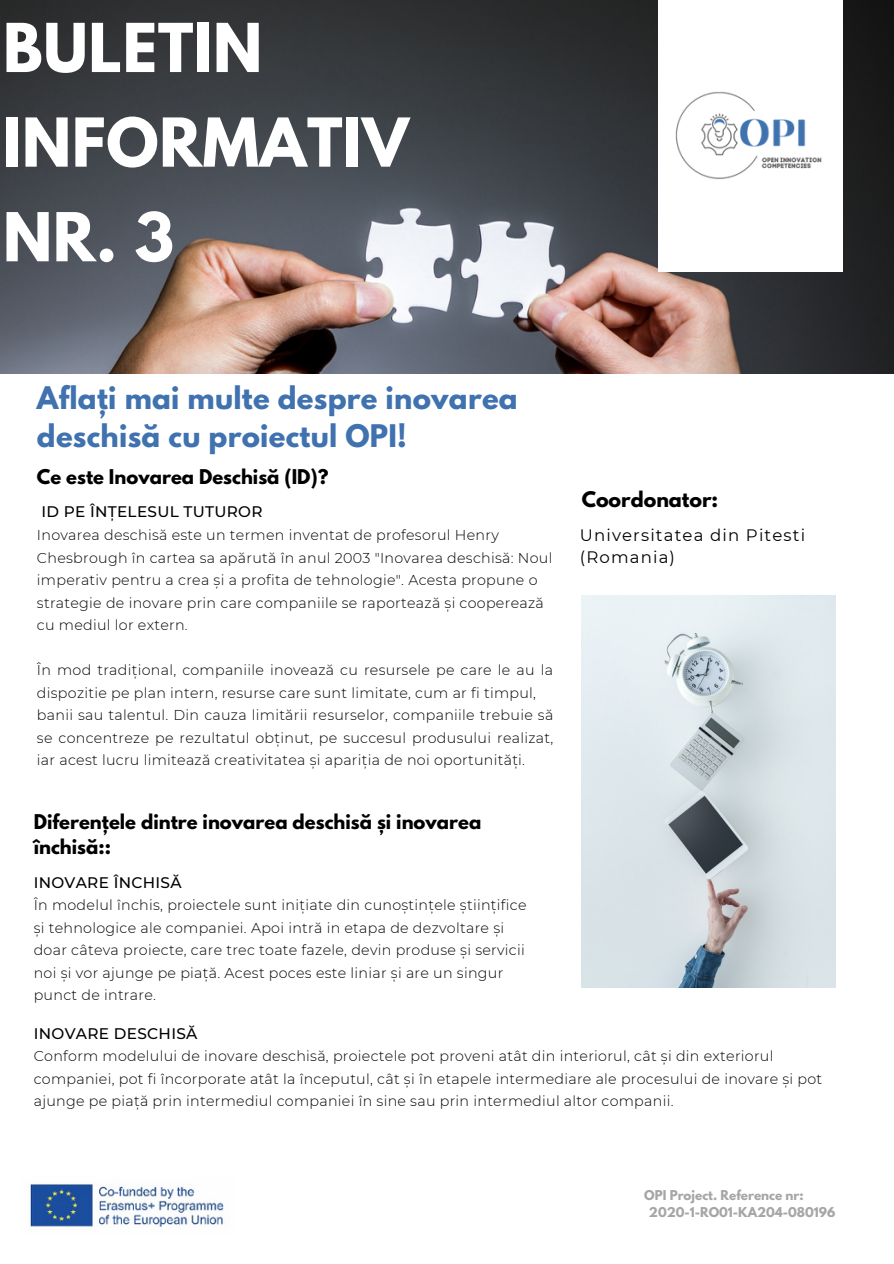
<style>
.page{position:relative;width:894px;height:1264px;background:#fff}
.page>*{position:absolute;margin:0;border:0;box-sizing:border-box;transform-origin:0 0}
.t1{font:700 59.7px/94.7px "League Spartan";letter-spacing:.01em;color:#fff}
.t2{font:700 27.6px/38.2px "League Spartan";letter-spacing:.01em;color:#3f72af}
.t3{font:700 19.05px "League Spartan";color:#000}
.t4{font:700 18px "League Spartan";color:#000}
.t5{font:16.5px/22.5px "Montserrat";letter-spacing:.07em;color:#000}
.t6{font:500 15.3px "Montserrat";letter-spacing:.02em;color:#000}
.t7{font:300 14.25px/22.5px "Montserrat";letter-spacing:.02em;color:#000}
.t8{font:700 12px "League Spartan";color:#a6a6a6}
</style>
<div class="page">
<img style="left:0;top:0;width:893px;height:374px">
<div style="left:658px;top:0;width:183px;height:271px;background:#fff"></div>
<img style="left:581px;top:595px;width:254px;height:392px">
<img style="left:675px;top:91px;width:147px;height:88px">
<img style="left:30px;top:1184px;width:194px;height:43px">
<p class="t1" style="left:3px;top:8px;width:407px">BULETIN<br>INFORMATIV<br>NR. 3</p>
<p class="t2" style="left:37px;top:382px;width:482px">Aflați mai multe despre inovarea deschisă cu proiectul OPI!</p>
<p class="t4" style="left:37px;top:468px;width:293px">Ce este Inovarea Deschisă (ID)?</p>
<p class="t6" style="left:41px;top:502px;width:223px">ID PE ÎNȚELESUL TUTUROR</p>
<p class="t7" style="left:37px;top:523px;width:463px">Inovarea deschisă este un termen inventat de profesorul Henry</p>
<p class="t7" style="left:37px;top:546px;width:517px">Chesbrough în cartea sa apărută în anul 2003 "Inovarea deschisă: Noul</p>
<p class="t7" style="left:37px;top:568px;width:502px">imperativ pentru a crea și a profita de tehnologie". Acesta propune o</p>
<p class="t7" style="left:37px;top:591px;width:508px">strategie de inovare prin care companiile se raportează și cooperează</p>
<p class="t7" style="left:37px;top:613px;width:152px">cu mediul lor extern.</p>
<p class="t7" style="left:37px;top:658px;width:517px">În mod tradițional, companiile inovează cu resursele pe care le au la dispozitie pe plan intern, resurse care sunt limitate, cum ar fi timpul,</p>
<p class="t7" style="left:37px;top:704px;width:518px;text-align:justify">banii sau talentul. Din cauza limitării resurselor, companiile trebuie să se concentreze pe rezultatul obținut, pe succesul produsului realizat, iar acest lucru limitează creativitatea și apariția de noi oportunități.</p>
<p class="t4" style="left:34px;top:812px;width:449px">Diferențele dintre inovarea deschisă și inovarea</p>
<p class="t4" style="left:34px;top:837px;width:79px">închisă::</p>
<p class="t3" style="left:581px;top:490px;width:138px">Coordonator:</p>
<p class="t5" style="left:579px;top:523px;width:227px">Universitatea din Pitesti (Romania)</p>
<p class="t6" style="left:34px;top:872px;width:149px">INOVARE ÎNCHISĂ</p>
<p class="t7" style="left:34px;top:893px;width:494px">În modelul închis, proiectele sunt inițiate din cunoștințele științifice și tehnologice ale companiei. Apoi intră in etapa de dezvoltare și doar câteva proiecte, care trec toate fazele, devin produse și servicii noi și vor ajunge pe piață. Acest poces este liniar și are un singur punct de intrare.</p>
<p class="t6" style="left:34px;top:1023px;width:165px">INOVARE DESCHISĂ</p>
<p class="t7" style="left:34px;top:1044px;width:741px">Conform modelului de inovare deschisă, proiectele pot proveni atât din interiorul, cât și din exteriorul</p>
<p class="t7" style="left:34px;top:1067px;width:789px">companiei, pot fi încorporate atât la începutul, cât și în etapele intermediare ale procesului de inovare și pot</p>
<p class="t7" style="left:34px;top:1089px;width:641px">ajunge pe piață prin intermediul companiei în sine sau prin intermediul altor companii.</p>
<p class="t8" style="left:644px;top:1188px;width:161px">OPI Project. Reference nr:</p>
<p class="t8" style="left:648px;top:1205px;width:188px">2020-1-RO01-KA204-080196</p>
</div>
